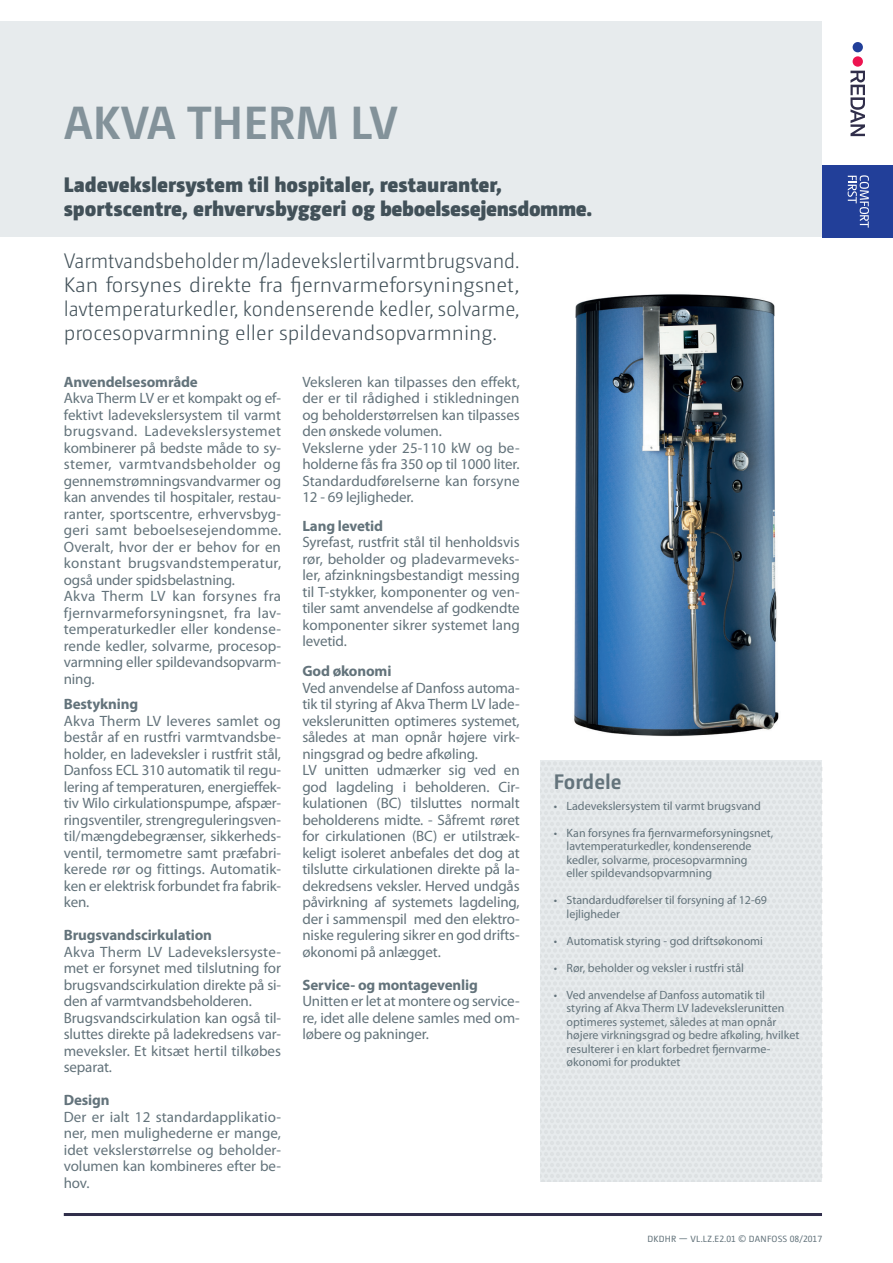
<style>
.page{position:relative;width:893px;height:1263px;background:#fff}
.page>*{position:absolute;margin:0;border:0;box-sizing:border-box;transform-origin:0 0}
.t1{font:700 46.5px "Camingo Dos Pro";letter-spacing:.005em;color:#83929a}
.t2{font:300 21px/24px "Camingo Dos Pro";color:#425159;text-align:justify;scale:.95 1}
.t3{font:900 21px/24px "Camingo Dos Pro";color:#425159}
.t4{font:700 21px "Camingo Dos Pro";color:#63737b}
.t5{font:15px/16.5px "Myriad Pro";letter-spacing:-.01em;color:#63737b}
.t6{font:700 15px "Myriad Pro";letter-spacing:-.01em;color:#63737b}
.t7{font:12px/13.5px "Myriad Pro";color:#63737b}
.t8{font:9px "Camingo Dos Pro";letter-spacing:.02em;color:#63737b}
</style>
<div class="page">
<div style="left:0;top:22px;width:825px;height:215px;background:#e7ebed"></div>
<div style="left:541px;top:760px;width:281px;height:422px;background:#e6eaec"></div>
<img style="left:574px;top:294px;width:205px;height:443px">
<hr style="left:64px;top:1213px;width:758px;height:3px;background:#302e4a">
<div style="left:822px;top:21px;width:71px;height:144px;background:#fff"></div>
<div style="left:822px;top:165px;width:71px;height:72px;background:#223f99"></div>
<svg style="left:848px;top:175px;width:21px;height:53px"></svg>
<div style="left:853px;top:56px;width:10px;height:11px;background:#ed1450;border-radius:50%"></div>
<div style="left:853px;top:42px;width:10px;height:10px;background:#223f99;border-radius:50%"></div>
<svg style="left:850px;top:71px;width:15px;height:65px"></svg>
<h1 class="t1" style="left:64px;top:94px;width:336px">AKVA THERM LV</h1>
<h2 class="t3" style="left:64px;top:172px;width:530px">Ladevekslersystem til hospitaler, restauranter, sportscentre, erhvervsbyggeri og beboelsesejensdomme.</h2>
<h2 class="t2" style="left:64px;top:249px;width:481px">Varmtvandsbeholder m/ladeveksler til varmt brugsvand.<br>Kan forsynes direkte fra fjernvarmeforsyningsnet, lavtemperaturkedler, kondenserende kedler, solvarme, procesopvarmning eller spildevandsopvarmning.</h2>
<p class="t6" style="left:64px;top:373px;width:136px">Anvendelsesområde</p>
<p class="t5" style="left:64px;top:390px;width:219px">Akva Therm LV er et kompakt og ef&shy;fektivt ladevekslersystem til varmt brugsvand. Ladevekslersystemet kombinerer på bedste måde to sy&shy;stemer, varmtvandsbeholder og gennemstrømningsvandvarmer og kan anvendes til hospitaler, restau&shy;ranter, sportscentre, erhvervsbyg&shy;geri samt beboelsesejendomme.<br>Overalt, hvor der er behov for en konstant brugsvandstemperatur, også under spidsbelastning.<br>Akva Therm LV kan forsynes fra fjernvarmeforsyningsnet, fra lav&shy;temperaturkedler eller kondense&shy;rende kedler, solvarme, procesop&shy;varmning eller spildevandsopvarm&shy;ning.</p>
<p class="t6" style="left:64px;top:696px;width:76px">Bestykning</p>
<p class="t5" style="left:64px;top:713px;width:219px;text-align:justify">Akva Therm LV leveres samlet og består af en rustfri varmtvandsbe&shy;holder, en ladeveksler i rustfrit stål, Danfoss ECL 310 automatik til regu&shy;lering af temperaturen, energieffek&shy;tiv Wilo cirkulationspumpe, afspær&shy;ringsventiler, strengreguleringsven&shy;til/mængdebegrænser, sikkerheds&shy;ventil, termometre samt præfabri&shy;kerede rør og fittings. Automatik&shy;ken er elektrisk forbundet fra fabrik&shy;ken.</p>
<p class="t6" style="left:64px;top:927px;width:150px">Brugsvandscirkulation</p>
<p class="t5" style="left:64px;top:944px;width:219px">Akva Therm LV Ladevekslersyste&shy;met er forsynet med tilslutning for brugsvandscirkulation direkte på si&shy;den af varmtvandsbeholderen.<br>Brugsvandscirkulation kan også til&shy;sluttes direkte på ladekredsens var&shy;meveksler. Et kitsæt hertil tilkøbes separat.</p>
<p class="t6" style="left:64px;top:1092px;width:47px">Design</p>
<p class="t5" style="left:64px;top:1109px;width:219px;text-align:justify">Der er ialt 12 standardapplikatio&shy;ner, men mulighederne er mange, idet vekslerstørrelse og beholder&shy;volumen kan kombineres efter be&shy;hov.</p>
<p class="t5" style="left:302px;top:374px;width:219px">Veksleren kan tilpasses den effekt, der er til rådighed i stikledningen og beholderstørrelsen kan tilpasses den ønskede volumen.<br>Vekslerne yder 25-110 kW og be&shy;holderne fås fra 350 op til 1000 liter.<br>Standardudførelserne kan forsyne<br>12 - 69 lejligheder.</p>
<p class="t6" style="left:302px;top:517px;width:82px">Lang levetid</p>
<p class="t5" style="left:302px;top:534px;width:219px;text-align:justify">Syrefast, rustfrit stål til henholdsvis rør, beholder og pladevarmeveks&shy;ler, afzinkningsbestandigt messing til T-stykker, komponenter og ven&shy;tiler samt anvendelse af godkendte komponenter sikrer systemet lang levetid.</p>
<p class="t6" style="left:302px;top:663px;width:91px">God økonomi</p>
<p class="t5" style="left:302px;top:680px;width:219px">Ved anvendelse af Danfoss automa&shy;tik til styring af Akva Therm LV lade&shy;vekslerunitten optimeres systemet, således at man opnår højere virk&shy;ningsgrad og bedre afkøling.<br>LV unitten udmærker sig ved en god lagdeling i beholderen. Cir&shy;kulationen (BC) tilsluttes normalt beholderens midte. - Såfremt røret for cirkulationen (BC) er utilstræk&shy;keligt isoleret anbefales det dog at tilslutte cirkulationen direkte på la&shy;dekredsens veksler. Herved undgås påvirkning af systemets lagdeling, der i sammenspil med den elektro&shy;niske regulering sikrer en god drifts&shy;økonomi på anlægget.</p>
<p class="t6" style="left:302px;top:976px;width:177px">Service- og montagevenlig</p>
<p class="t5" style="left:302px;top:993px;width:219px;text-align:justify">Unitten er let at montere og service&shy;re, idet alle delene samles med om&shy;løbere og pakninger.</p>
<h2 class="t4" style="left:554px;top:769px;width:69px">Fordele</h2>
<p class="t7" style="left:554px;top:799px;width:209px">• Ladevekslersystem til varmt brugsvand</p>
<p class="t7" style="left:566px;top:826px;width:208px;text-indent:-13px">• Kan forsynes fra fjernvarmeforsyningsnet, lavtemperaturkedler, kondenserende kedler, solvarme, procesopvarmning<br>eller spildevandsopvarmning</p>
<p class="t7" style="left:566px;top:894px;width:202px;text-indent:-13px">• Standardudførelser til forsyning af 12-69 lejligheder</p>
<p class="t7" style="left:554px;top:934px;width:211px">• Automatisk styring - god driftsøkonomi</p>
<p class="t7" style="left:554px;top:961px;width:192px">• Rør, beholder og veksler i rustfri stål</p>
<p class="t7" style="left:566px;top:988px;width:234px;text-indent:-13px">• Ved anvendelse af Danfoss automatik til styring af Akva Therm LV ladevekslerunitten optimeres systemet, således at man opnår højere virkningsgrad og bedre afkøling, hvilket resulterer i en klart forbedret fjernvarme&shy;økonomi for produktet</p>
<p class="t8" style="left:647px;top:1233px;width:176px">DKDHR — VL.LZ.E2.01 © DANFOSS 08/2017</p>
</div>
